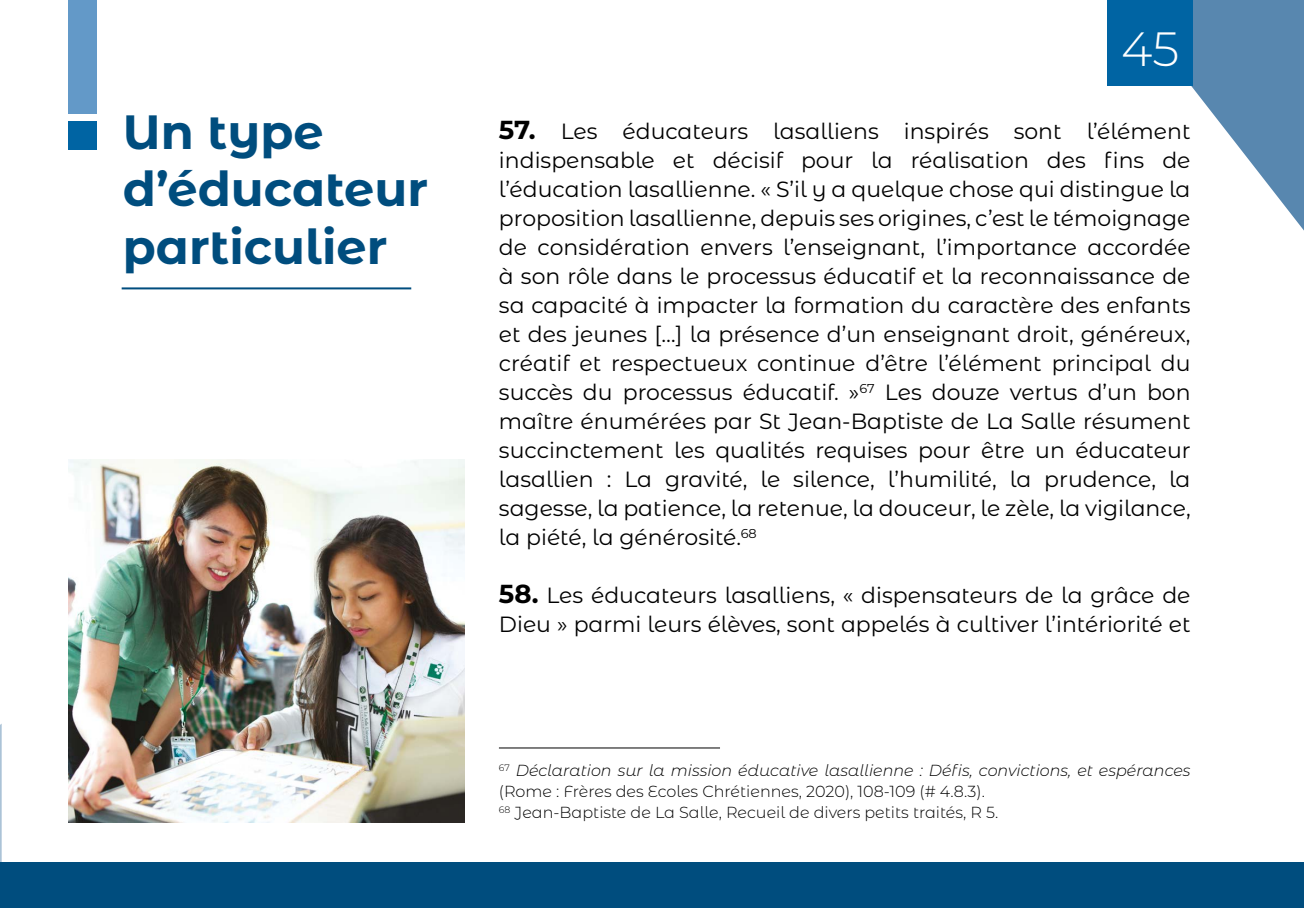
<style>
.page{position:relative;width:1304px;height:908px;background:#fff}
.page>*{position:absolute;margin:0;border:0;box-sizing:border-box;transform-origin:0 0}
.t1{font:700 48px/57.6px "Montserrat Alternates";color:#004d7e}
.t2{font:300 48px "Montserrat Alternates";color:#fff}
.t3{font:22px/29px "Montserrat Alternates";color:#000;text-align:justify}
.t4{font:300 16px/21px "Montserrat Alternates";color:#000}
.s1{font-weight:700;font-size:26px}
.s2{font-family:"Montserrat"}
.s3{font-style:italic}
</style>
<div class="page">
<svg style="left:1124px;top:0;width:180px;height:230px"></svg>
<svg style="left:0;top:724px;width:2px;height:138px"></svg>
<div style="left:1108px;top:0;width:85px;height:85px;background:#0064a3"></div>
<div style="left:0;top:862px;width:1304px;height:45px;background:#004d7e"></div>
<div style="left:68px;top:0;width:28px;height:113px;background:#6399c8"></div>
<div style="left:68px;top:121px;width:28px;height:28px;background:#0064a3"></div>
<hr style="left:122px;top:287px;width:289px;height:2px;background:#004d7e">
<img style="left:68px;top:459px;width:397px;height:363px">
<hr style="left:499px;top:747px;width:221px;height:1px;background:#000">
<h1 class="t2" style="left:1121px;top:16px;width:59px">45</h1>
<h1 class="t1" style="left:123px;top:100px;width:307px">Un type d’éducateur particulier</h1>
<p class="t3" style="left:499px;top:115px;width:693px"><span class="s1">57.</span> Les éducateurs lasalliens inspirés sont l’élément indispensable et décisif pour la réalisation des fins de l’éducation lasallienne. « S’il y a quelque chose qui distingue la proposition lasallienne, depuis ses origines, c’est le témoignage de considération envers l’enseignant, l’importance accordée à son rôle dans le processus éducatif et la reconnaissance de sa capacité à impacter la formation du caractère des enfants et des jeunes […] la présence d’un enseignant droit, généreux, créatif et respectueux continue d’être l’élément principal du succès du processus éducatif. »<sup>67</sup> Les dou<span class="s2">z</span>e vertus d’un bon maître énumérées par St Jean-Baptiste de La Salle résument succinctement les qualités requises pour être un éducateur lasallien : La gravité, le silence, l’humilité, la prudence, la sagesse, la patience, la retenue, la douceur, le <span class="s2">z</span>èle, la vigilance, la piété, la générosité.<sup>68</sup></p>
<p class="t3" style="left:499px;top:579px;width:693px"><span class="s1">58.</span> Les éducateurs lasalliens, « dispensateurs de la grâce de<br>Dieu » parmi leurs élèves, sont appelés à cultiver l’intériorité et</p>
<p class="t4" style="left:499px;top:758px;width:693px"><sup>67</sup> <span class="s3">Déclaration sur la mission éducative lasallienne : Défis, convictions, et espérances </span>(Rome : Frères des Ecoles Chrétiennes, 2020), 108-109 (# 4.8.3).<br><sup>68</sup> Jean-Baptiste de La Salle, Recueil de divers petits traités, R 5.</p>
</div>
